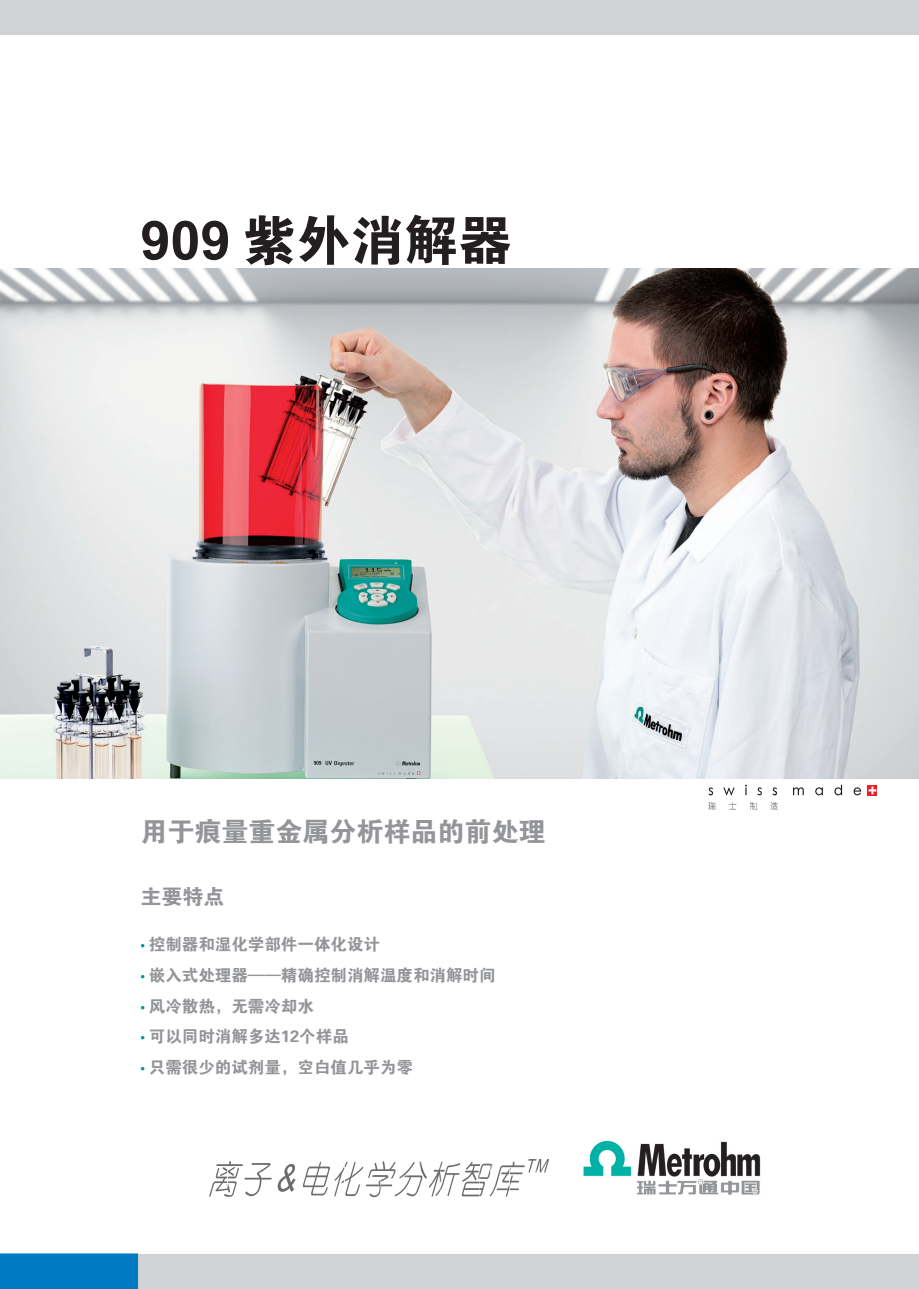
<style>
.page{position:relative;width:919px;height:1289px;background:#fff}
.page>*{position:absolute;margin:0;border:0;box-sizing:border-box;transform-origin:0 0}
.t1{font:54px "FZDHTJW GB1 0";color:#231f20}
.t2{font:27px "FZDHTJW GB1 0";color:#939598}
.t3{font:21px "FZDHTJW GB1 0";color:#939598}
.t4{font:16.5px "FZDHTJW GB1 0";color:#939598}
.s1{font-family:"Arial";font-weight:700}
.s2{font-family:"Myriad Pro";color:#00968f}
</style>
<div class="page">
<img style="left:583px;top:1140px;width:178px;height:55px">
<div style="left:13px;top:1254px;width:905px;height:34px;background:#d1d2d4"></div>
<div style="left:0;top:0;width:918px;height:34px;background:#d1d2d4"></div>
<svg style="left:209px;top:1159px;width:340px;height:37px"></svg>
<svg style="left:708px;top:784px;width:153px;height:11px"></svg>
<svg style="left:867px;top:785px;width:10px;height:10px"></svg>
<svg style="left:868px;top:786px;width:8px;height:8px"></svg>
<svg style="left:708px;top:802px;width:69px;height:8px"></svg>
<div style="left:0;top:1253px;width:138px;height:35px;background:#007ac2"></div>
<img style="left:0;top:268px;width:918px;height:510px">
<h1 class="t1" style="left:140px;top:211px;width:373px"><span class="s1">909</span> 紫外消解器</h1>
<h2 class="t2" style="left:140px;top:816px;width:407px">用于痕量重金属分析样品的前处理</h2>
<p class="t3" style="left:140px;top:885px;width:86px">主要特点</p>
<p class="t4" style="left:140px;top:935px;width:241px"><span class="s2">•</span> 控制器和湿化学部件一体化设计</p>
<p class="t4" style="left:140px;top:965px;width:356px"><span class="s2">•</span> 嵌入式处理器——精确控制消解温度和消解时间</p>
<p class="t4" style="left:140px;top:996px;width:175px"><span class="s2">•</span> 风冷散热，无需冷却水</p>
<p class="t4" style="left:140px;top:1027px;width:210px"><span class="s2">•</span> 可以同时消解多达12个样品</p>
<p class="t4" style="left:140px;top:1058px;width:274px"><span class="s2">•</span> 只需很少的试剂量，空白值几乎为零</p>
</div>
